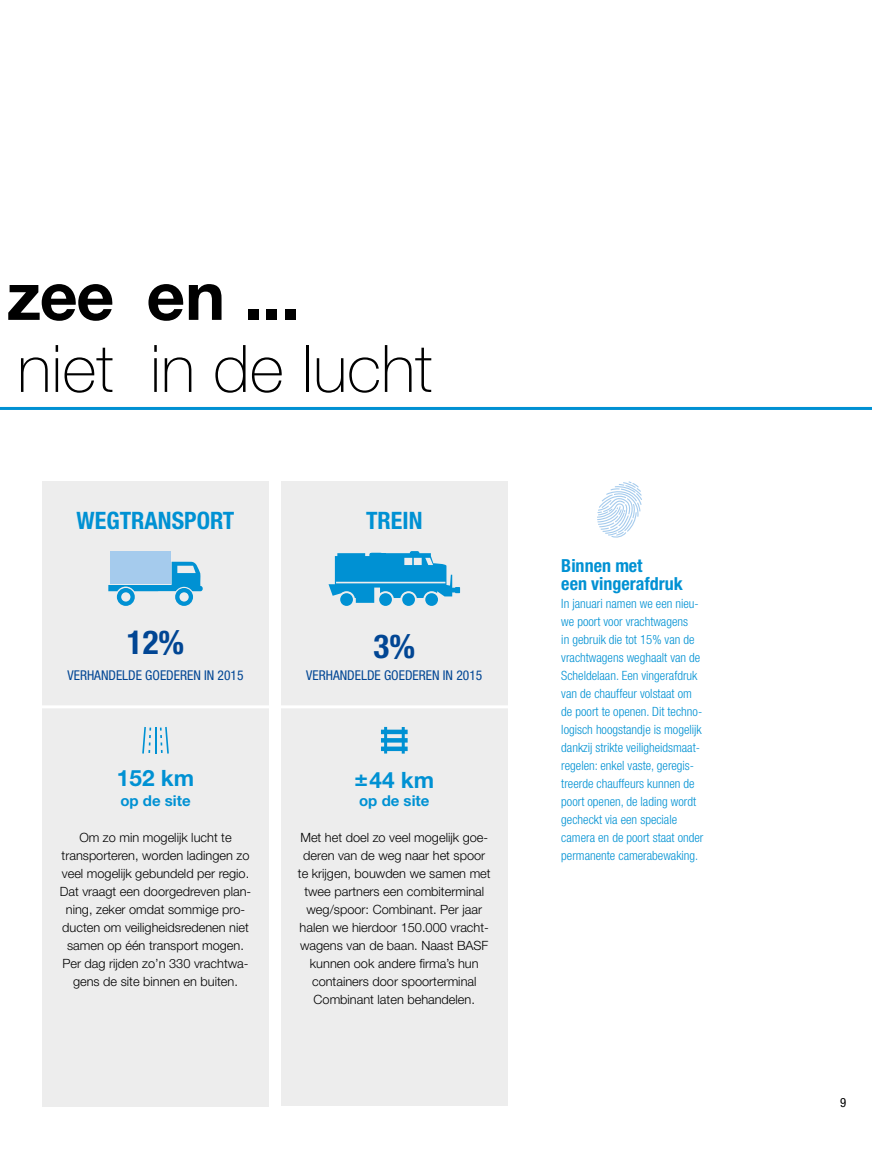
<style>
.page{position:relative;width:872px;height:1149px;background:#fff}
.page>*{position:absolute;margin:0;border:0;box-sizing:border-box;transform-origin:0 0}
.t1{font:700 67.35px "Helvetica Neue LT Std";color:#000}
.t2{font:100 65.55px "Helvetica Neue LT Std";color:#000}
.t3{font:700 condensed 33px "Helvetica Neue LT Std";color:#014694}
.t4{font:700 condensed 24px "Helvetica Neue LT Std";color:#0091d3}
.t5{font:700 22.5px "Helvetica Neue LT Std";color:#0091d3}
.t6{font:700 condensed 18px/18px "Helvetica Neue LT Std";color:#0091d3}
.t7{font:700 15px "Helvetica Neue LT Std";color:#0091d3}
.t8{font:condensed 13.5px "Helvetica Neue LT Std";color:#014694}
.t9{font:300 12.75px/18px "Helvetica Neue LT Std";color:#000;text-align:center}
.t10{font:300 condensed 12.75px/18px "Helvetica Neue LT Std";color:#0091d3}
.t11{font:condensed 12.75px "Helvetica Neue LT Std";color:#000}
</style>
<div class="page">
<div style="left:43px;top:481px;width:225px;height:625px;background:#ededed"></div>
<div style="left:281px;top:481px;width:226px;height:625px;background:#ededed"></div>
<hr style="left:0;top:407px;width:872px;height:3px;background:#0091d3">
<div style="left:110px;top:551px;width:61px;height:32px;background:#a5cbed"></div>
<svg style="left:108px;top:561px;width:95px;height:44px"></svg>
<svg style="left:597px;top:481px;width:45px;height:57px"></svg>
<hr style="left:0;top:705px;width:516px;height:3px;background:#fff">
<svg style="left:142px;top:727px;width:27px;height:26px"></svg>
<hr style="left:384px;top:726px;width:3px;height:27px;background:#0091d3">
<hr style="left:402px;top:726px;width:3px;height:27px;background:#0091d3">
<svg style="left:381px;top:737px;width:26px;height:5px"></svg>
<div style="left:381px;top:729px;width:26px;height:5px;background:#0091d3"></div>
<svg style="left:381px;top:746px;width:26px;height:4px"></svg>
<div style="left:340px;top:593px;width:13px;height:12px;background:#0091d3;border-radius:50%"></div>
<div style="left:379px;top:593px;width:13px;height:12px;background:#0091d3;border-radius:50%"></div>
<div style="left:402px;top:593px;width:13px;height:12px;background:#0091d3;border-radius:50%"></div>
<div style="left:425px;top:593px;width:13px;height:12px;background:#0091d3;border-radius:50%"></div>
<svg style="left:328px;top:551px;width:132px;height:51px"></svg>
<h1 class="t1" style="left:7px;top:254px;width:295px">zee en ...</h1>
<h2 class="t2" style="left:17px;top:331px;width:416px">niet in de lucht</h2>
<h3 class="t4" style="left:77px;top:506px;width:159px">WEGTRANSPORT</h3>
<h3 class="t3" style="left:127px;top:622px;width:59px">12%</h3>
<h3 class="t4" style="left:366px;top:506px;width:58px">TREIN</h3>
<h3 class="t3" style="left:373px;top:626px;width:43px">3%</h3>
<p class="t8" style="left:68px;top:667px;width:177px">VERHANDELDE GOEDEREN IN 2015</p>
<p class="t8" style="left:306px;top:667px;width:177px">VERHANDELDE GOEDEREN IN 2015</p>
<h3 class="t5" style="left:117px;top:763px;width:79px">152 km</h3>
<h3 class="t5" style="left:354px;top:765px;width:81px">±44 km</h3>
<p class="t7" style="left:120px;top:790px;width:72px">op de site</p>
<p class="t7" style="left:359px;top:790px;width:72px">op de site</p>
<p class="t9" style="left:60px;top:827px;width:193px">Om zo min mogelijk lucht te transporteren, worden ladingen zo veel mogelijk gebundeld per regio.<br>Dat vraagt een doorgedreven plan&shy;ning, zeker omdat sommige pro&shy;ducten om veiligheidsredenen niet samen op één transport mogen.<br>Per dag rijden zo’n 330 vrachtwa&shy;gens de site binnen en buiten.</p>
<p class="t9" style="left:298px;top:827px;width:194px">Met het doel zo veel mogelijk goe&shy;deren van de weg naar het spoor te krijgen, bouwden we samen met twee partners een combiterminal weg/spoor: Combinant. Per jaar halen we hierdoor 150.000 vracht&shy;wagens van de baan. Naast BASF kunnen ook andere firma’s hun containers door spoorterminal<br>Combinant laten behandelen.</p>
<h3 class="t6" style="left:561px;top:555px;width:123px">Binnen met<br>een vingerafdruk</h3>
<p class="t10" style="left:561px;top:593px;width:144px">In januari namen we een nieu&shy;we poort voor vrachtwagens<br>in gebruik die tot 15% van de vrachtwagens weghaalt van de<br>Scheldelaan. Een vingerafdruk van de chauffeur volstaat om de poort te openen. Dit techno&shy;logisch hoogstandje is mogelijk dankzij strikte veiligheidsmaat&shy;regelen: enkel vaste, geregis&shy;treerde chauffeurs kunnen de poort openen, de lading wordt gecheckt via een speciale camera en de poort staat onder permanente camerabewaking.</p>
<p class="t11" style="left:840px;top:1094px;width:8px">9</p>
</div>
